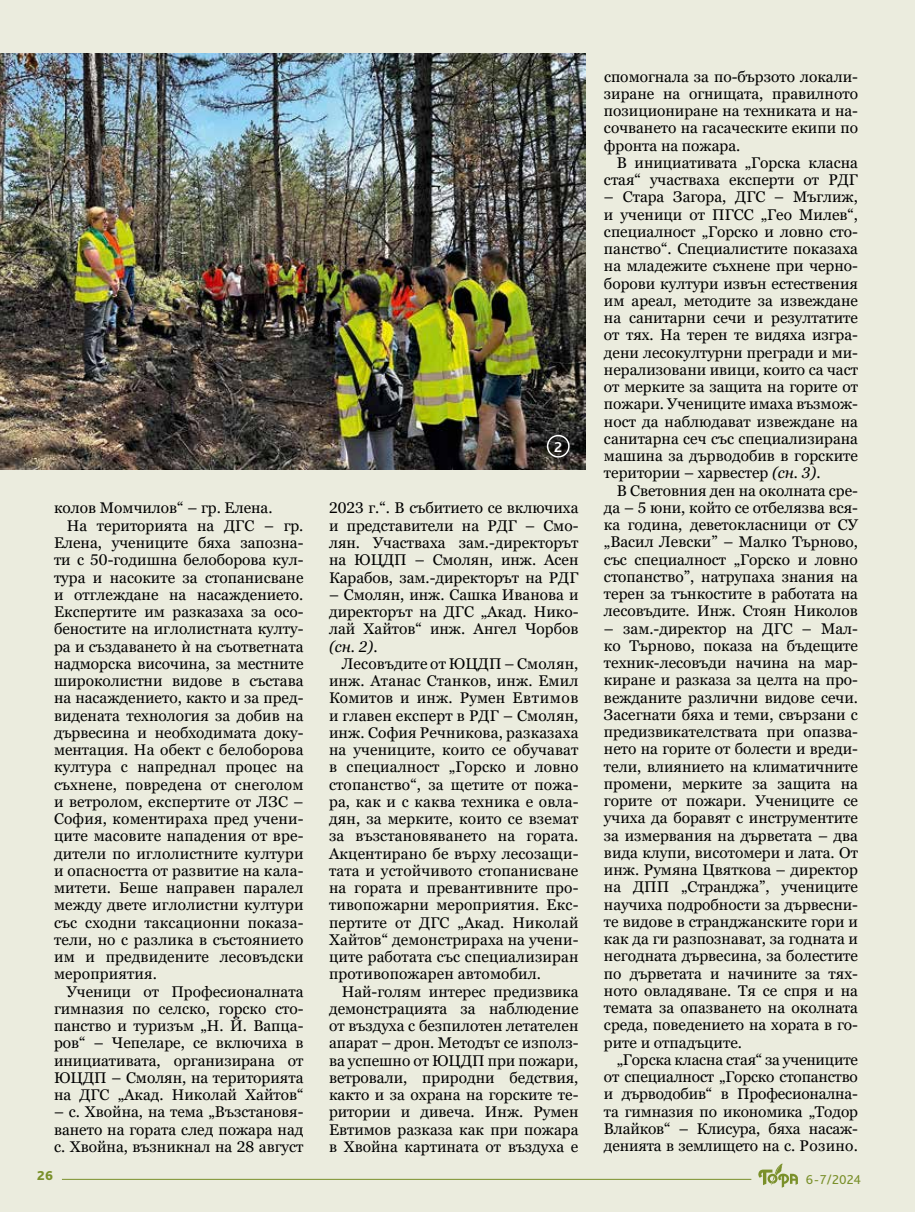
<style>
.page{position:relative;width:915px;height:1212px;background:#fff}
.page>*{position:absolute;margin:0;border:0;box-sizing:border-box;transform-origin:0 0}
.t1{font:15.45px/17.2px "Georgia Pro";color:#000;text-align:justify}
.t2{font:700 15px "Bliss Pro";color:#fff}
.t3{font:13.5px "Bliss Pro";color:#7a902a}
.t4{font:800 13.5px "Bliss Pro";color:#7a902a}
.s1{font-style:italic}
</style>
<div class="page">
<div style="left:0;top:0;width:914px;height:1212px;background:#ebecde"></div>
<img style="left:0;top:53px;width:585px;height:416px">
<div style="left:540px;top:428px;width:38px;height:39px;background:#000;opacity:.75"></div>
<div style="left:546px;top:435px;width:23px;height:23px;border:2px solid #fff;border-radius:50%"></div>
<hr style="left:62px;top:1179px;width:689px;height:1px;background:#7a902a">
<svg style="left:758px;top:1163px;width:39px;height:25px"></svg>
<p class="t1" style="left:54px;top:500px;width:220px">колов Момчилов“ – гр. Елена.</p>
<p class="t1" style="left:67px;top:517px;width:238px">На територията на ДГС – гр.</p>
<p class="t1" style="left:54px;top:535px;width:251px">Елена, учениците бяха запозна-</p>
<p class="t1" style="left:54px;top:552px;width:251px">ти с 50-годишна белоборова кул-</p>
<p class="t1" style="left:54px;top:569px;width:251px">тура и насоките за стопанисване</p>
<p class="t1" style="left:54px;top:586px;width:251px">и отглеждане на насаждението.</p>
<p class="t1" style="left:54px;top:604px;width:251px">Експертите им разказаха за осо-</p>
<p class="t1" style="left:54px;top:621px;width:251px">беностите на иглолистната култу-</p>
<p class="t1" style="left:54px;top:638px;width:251px">ра и създаването ѝ на съответната</p>
<p class="t1" style="left:54px;top:655px;width:251px">надморска височина, за местните</p>
<p class="t1" style="left:54px;top:673px;width:251px">широколистни видове в състава</p>
<p class="t1" style="left:54px;top:690px;width:251px">на насаждението, както и за пред-</p>
<p class="t1" style="left:54px;top:707px;width:251px">видената технология за добив на</p>
<p class="t1" style="left:54px;top:724px;width:251px">дървесина и необходимата доку-</p>
<p class="t1" style="left:54px;top:742px;width:251px">ментация. На обект с белоборова</p>
<p class="t1" style="left:54px;top:759px;width:251px">култура с напреднал процес на</p>
<p class="t1" style="left:54px;top:776px;width:251px">съхнене, повредена от снеголом</p>
<p class="t1" style="left:54px;top:793px;width:251px">и ветролом, експертите от ЛЗС –</p>
<p class="t1" style="left:54px;top:811px;width:251px">София, коментираха пред учени-</p>
<p class="t1" style="left:54px;top:828px;width:251px">ците масовите нападения от вре-</p>
<p class="t1" style="left:54px;top:845px;width:251px">дители по иглолистните култури</p>
<p class="t1" style="left:54px;top:862px;width:251px">и опасността от развитие на кала-</p>
<p class="t1" style="left:54px;top:880px;width:251px">митети. Беше направен паралел</p>
<p class="t1" style="left:54px;top:897px;width:251px">между двете иглолистни култури</p>
<p class="t1" style="left:54px;top:914px;width:251px">със сходни таксационни показа-</p>
<p class="t1" style="left:54px;top:931px;width:251px">тели, но с разлика в състоянието</p>
<p class="t1" style="left:54px;top:949px;width:251px">им и предвидените лесовъдски</p>
<p class="t1" style="left:54px;top:966px;width:104px">мероприятия.</p>
<p class="t1" style="left:67px;top:983px;width:238px">Ученици от Професионалната</p>
<p class="t1" style="left:54px;top:1000px;width:251px">гимназия по селско, горско сто-</p>
<p class="t1" style="left:54px;top:1018px;width:251px">панство и туризъм „Н. Й. Вапца-</p>
<p class="t1" style="left:54px;top:1035px;width:251px">ров“ – Чепеларе, се включиха в</p>
<p class="t1" style="left:54px;top:1052px;width:251px">инициативата, организирана от</p>
<p class="t1" style="left:54px;top:1069px;width:251px">ЮЦДП – Смолян, на територията</p>
<p class="t1" style="left:54px;top:1087px;width:251px">на ДГС „Акад. Николай Хайтов“</p>
<p class="t1" style="left:54px;top:1104px;width:251px">– с. Хвойна, на тема „Възстановя&shy;ването на гората след пожара над с. Хвойна, възникнал на 28 август</p>
<p class="t2" style="left:554px;top:437px;width:10px">2</p>
<p class="t1" style="left:329px;top:500px;width:251px">2023 г.“. В събитието се включиха и представители на РДГ – Смо&shy;лян. Участваха зам.-директорът на ЮЦДП – Смолян, инж. Асен Карабов, зам.-директорът на РДГ</p>
<p class="t1" style="left:329px;top:586px;width:251px">– Смолян, инж. Сашка Иванова и директорът на ДГС „Акад. Нико&shy;лай Хайтов“ инж. Ангел Чорбов <span class="s1">(сн. 2)</span>.</p>
<p class="t1" style="left:329px;top:655px;width:251px;text-indent:13px">Лесовъдите от ЮЦДП – Смолян, инж. Атанас Станков, инж. Емил Комитов и инж. Румен Евтимов и главен експерт в РДГ – Смолян, инж. София Речникова, разказаха на учениците, които се обучават в специалност „Горско и ловно стопанство“, за щетите от пожа&shy;ра, как и с каква техника е овла&shy;дян, за мерките, които се вземат за възстановяването на гората.<br>Акцентирано бе върху лесозащи&shy;тата и устойчивото стопанисване на гората и превантивните про&shy;тивопожарни мероприятия. Екс&shy;пертите от ДГС „Акад. Николай Хайтов“ демонстрираха на учени&shy;ците работата със специализиран противопожарен автомобил.</p>
<p class="t1" style="left:329px;top:983px;width:251px;text-indent:13px">Най-голям интерес предизвика демонстрацията за наблюдение от въздуха с безпилотен летателен апарат – дрон. Методът се използ&shy;ва успешно от ЮЦДП при пожари, ветровали, природни бедствия, както и за охрана на горските те&shy;ритории и дивеча. Инж. Румен Евтимов разказа как при пожара в Хвойна картината от въздуха е</p>
<p class="t1" style="left:603px;top:68px;width:255px">спомогнала за по-бързото локали&shy;зиране на огнищата, правилното позициониране на техниката и на&shy;сочването на гасаческите екипи по фронта на пожара.</p>
<p class="t1" style="left:603px;top:154px;width:255px;text-align:right">В инициативата „Горска класна стая“ участваха експерти от РДГ</p>
<p class="t1" style="left:603px;top:189px;width:255px">– Стара Загора, ДГС – Мъглиж, и ученици от ПГСС „Гео Милев“, специалност „Горско и ловно сто&shy;панство“. Специалистите показаха на младежите съхнене при черно&shy;борови култури извън естествения им ареал, методите за извеждане на санитарни сечи и резултатите от тях. На терен те видяха изгра&shy;дени лесокултурни прегради и ми&shy;нерализовани ивици, които са част от мерките за защита на горите от пожари. Учениците имаха възмож&shy;ност да наблюдават извеждане на санитарна сеч със специализирана машина за дърводобив в горските територии – харвестер <span class="s1">(сн. 3)</span>.</p>
<p class="t1" style="left:603px;top:482px;width:255px;text-indent:13px">В Световния ден на околната сре&shy;да – 5 юни, който се отбелязва вся&shy;ка година, деветокласници от СУ „Васил Левски” – Малко Търново, със специалност „Горско и ловно стопанство”, натрупаха знания на терен за тънкостите в работата на лесовъдите. Инж. Стоян Николов</p>
<p class="t1" style="left:603px;top:620px;width:255px">– зам.-директор на ДГС – Мал&shy;ко Търново, показа на бъдещите техник-лесовъди начина на мар&shy;киране и разказа за целта на про&shy;вежданите различни видове сечи.<br>Засегнати бяха и теми, свързани с предизвикателствата при опазва&shy;нето на горите от болести и вреди&shy;тели, влиянието на климатичните промени, мерките за защита на горите от пожари. Учениците се учиха да боравят с инструментите за измервания на дърветата – два вида клупи, висотомери и лата. От инж. Румяна Цвяткова – директор на ДПП „Странджа”, учениците научиха подробности за дървесни&shy;те видове в странджанските гори и как да ги разпознават, за годната и негодната дървесина, за болестите по дърветата и начините за тях&shy;ното овладяване. Тя се спря и на темата за опазването на околната среда, поведението на хората в го&shy;рите и отпадъците.</p>
<p class="t1" style="left:603px;top:1051px;width:255px;text-indent:13px">„Горска класна стая“ за учениците от специалност „Горско стопанство и дърводобив“ в Професионална&shy;та гимназия по икономика „Тодор Влайков“ – Клисура, бяха насаж&shy;денията в землището на с. Розино.</p>
<p class="t4" style="left:37px;top:1167px;width:17px">26</p>
<p class="t3" style="left:805px;top:1171px;width:57px">6-7/2024</p>
</div>
